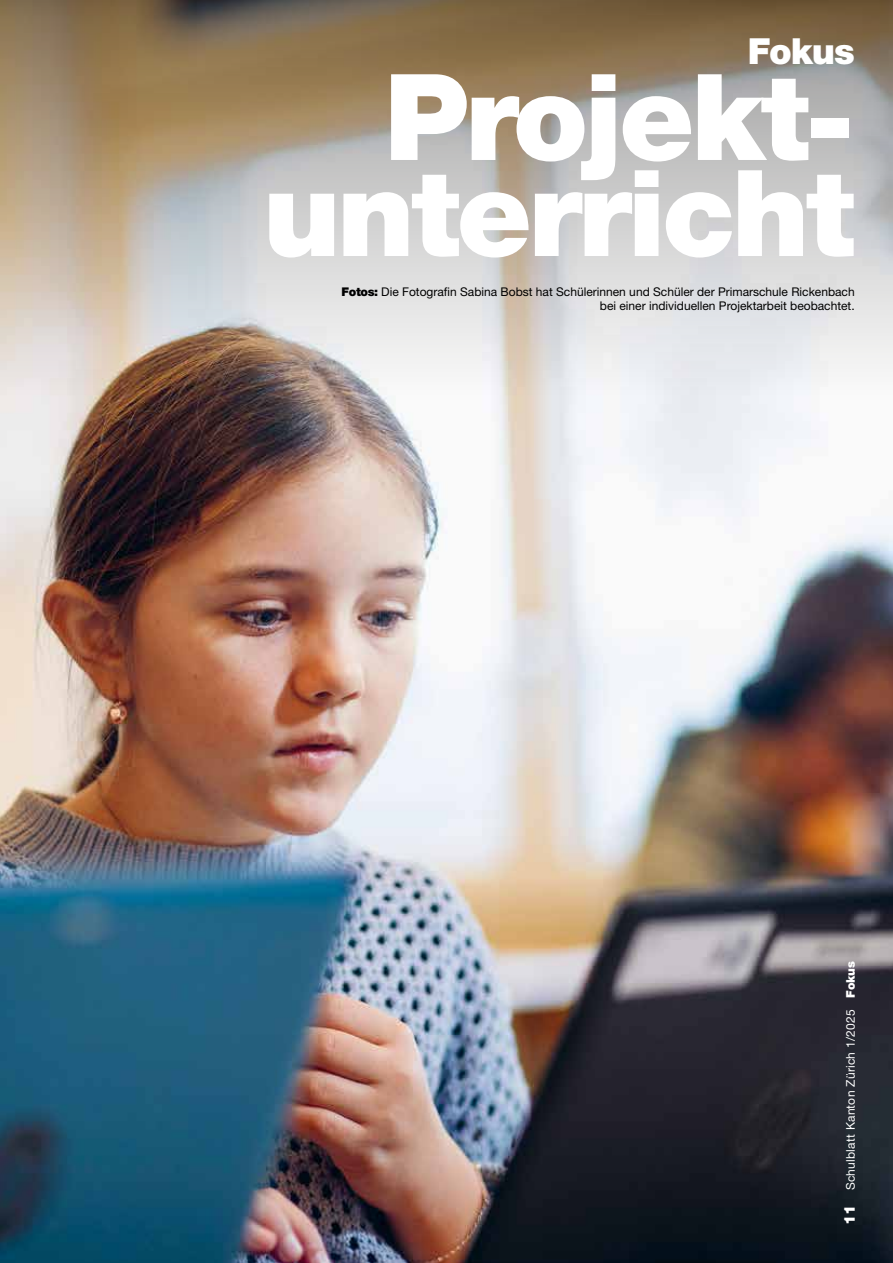
<style>
.page{position:relative;width:893px;height:1263px;background:#fff}
.page>*{position:absolute;margin:0;border:0;box-sizing:border-box;transform-origin:0 0}
.t1{font:900 120px/96px "Helvetica Neue LT Std";letter-spacing:-.03em;color:#fff;text-align:right}
.t2{font:900 36px "Helvetica Neue LT Std";letter-spacing:-.03em;color:#fff}
.t3{font:900 15px "Helvetica Neue LT Std";color:#fff}
.t4{font:12px/14.2px "Helvetica Neue LT Std";color:#000;text-align:right}
.t5{font:12px "Helvetica Neue LT Std";letter-spacing:.02em;color:#fff}
.s1{font-weight:900}
</style>
<div class="page">
<img style="left:0;top:414px;width:893px;height:849px">
<svg style="left:0;top:0;width:893px;height:414px;background:#b9b0a4"></svg>
<h2 class="t2" style="left:748px;top:30px;width:109px">Fokus</h2>
<h1 class="t1" style="left:263px;top:69px;width:593px">Projekt&shy;unterricht</h1>
<p class="t4" style="left:342px;top:284px;width:515px"><span class="s1">Fotos:</span> Die Fotografin Sabina Bobst hat Schülerinnen und Schüler der Primarschule Rickenbach bei einer individuellen Projektarbeit beobachtet.</p>
<p class="t5" style="left:843px;top:1190px;width:231px;rotate:-90deg">Schulblatt Kanton Zürich 1/2025 <span class="s1">Fokus</span></p>
<p class="t3" style="left:840px;top:1225px;width:21px;rotate:-90deg">11</p>
</div>
